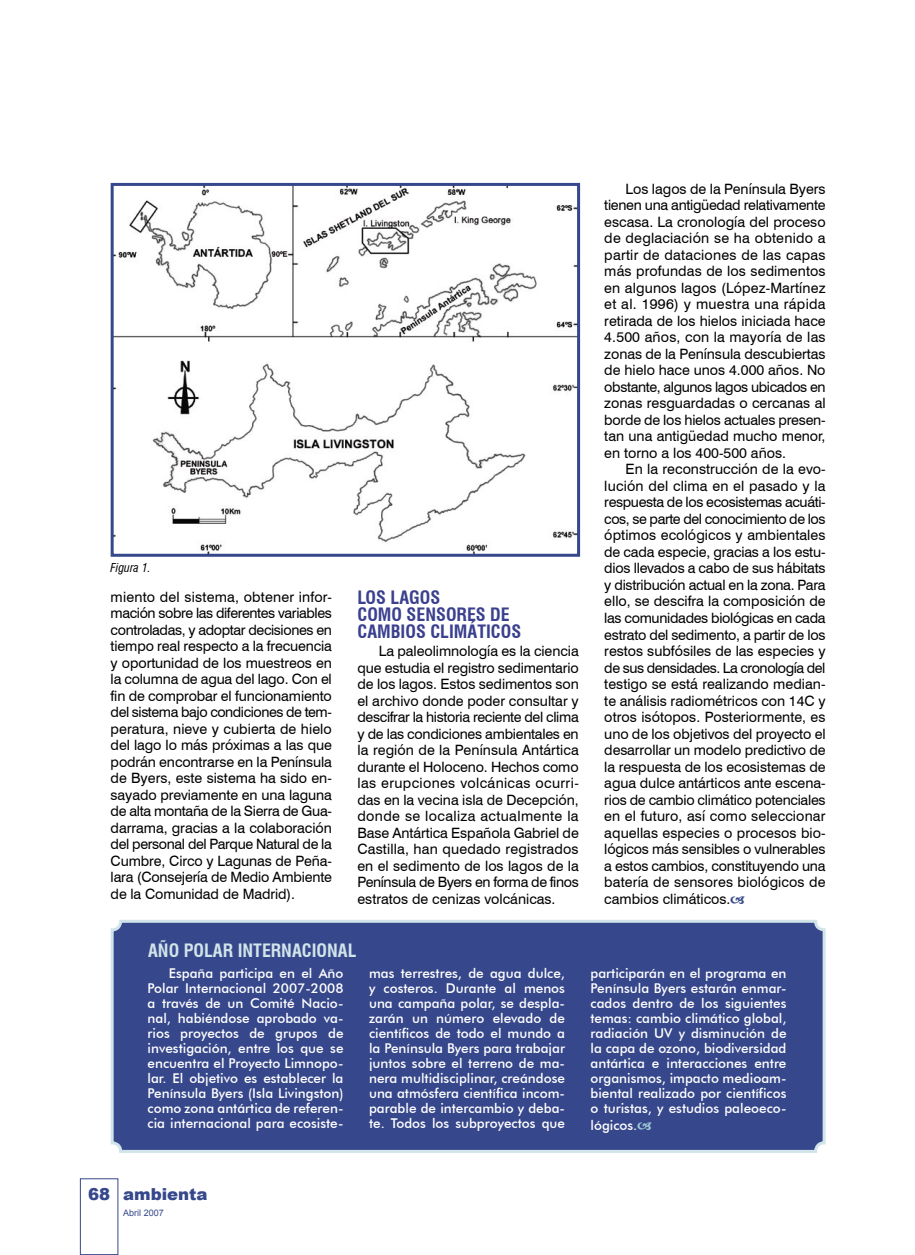
<style>
.page{position:relative;width:915px;height:1255px;background:#fff}
.page>*{position:absolute;margin:0;border:0;box-sizing:border-box;transform-origin:0 0}
.Ladillo{font:700 condensed 18px/16.5px "Swiss 721 BT";color:#3a408e}
.Ladillo-2{font:700 condensed 18px "Swiss 721 BT";color:#d0e4e9}
.t1{font:900 16.5px "Arial";color:#36478b}
.Texto_general{font:14.25px/16.5px "Swiss 721 BT";color:#000;text-align:justify}
.t2{font:500 13.5px/15px "Futura BT";color:#fff;text-align:justify}
.Pié_de_foto{font:italic condensed 12px "Swiss 721 BT";color:#000}
.t3{font:9px "Arial";color:#36478b}
</style>
<div class="page">
<div style="left:80px;top:1178px;width:38px;height:76px;border:1px solid #36478b"></div>
<img style="left:115px;top:187px;width:461px;height:365px">
<div style="left:111px;top:183px;width:469px;height:373px;border:3px solid #36478b"></div>
<div style="left:110px;top:920px;width:716px;height:233px;background:#36478b"></div>
<svg style="left:637px;top:1122px;width:14px;height:7px"></svg>
<p class="Pié_de_foto" style="left:111px;top:560px;width:42px">Figura 1.</p>
<p class="Texto_general" style="left:111px;top:588px;width:223px">miento del sistema, obtener infor&shy;mación sobre las diferentes variables controladas, y adoptar decisiones en tiempo real respecto a la frecuencia y oportunidad de los muestreos en la columna de agua del lago. Con el fin de comprobar el funcionamiento del sistema bajo condiciones de tem&shy;peratura, nieve y cubierta de hielo del lago lo más próximas a las que podrán encontrarse en la Península de Byers, este sistema ha sido en&shy;sayado previamente en una laguna de alta montaña de la Sierra de Gua&shy;darrama, gracias a la colaboración del personal del Parque Natural de la Cumbre, Circo y Lagunas de Peña&shy;lara (Consejería de Medio Ambiente de la Comunidad de Madrid).</p>
<p class="Ladillo" style="left:357px;top:589px;width:165px">LOS LAGOS<br>COMO SENSORES DE<br>CAMBIOS CLIMÁTICOS</p>
<p class="Texto_general" style="left:357px;top:642px;width:223px;text-indent:21px">La paleolimnología es la ciencia que estudia el registro sedimentario de los lagos. Estos sedimentos son el archivo donde poder consultar y descifrar la historia reciente del clima y de las condiciones ambientales en la región de la Península Antártica durante el Holoceno. Hechos como las erupciones volcánicas ocurri&shy;das en la vecina isla de Decepción, donde se localiza actualmente la Base Antártica Española Gabriel de Castilla, han quedado registrados en el sedimento de los lagos de la Península de Byers en forma de finos estratos de cenizas volcánicas.</p>
<p class="Ladillo-2" style="left:148px;top:939px;width:210px">AÑO POLAR INTERNACIONAL</p>
<p class="Texto_general" style="left:604px;top:180px;width:223px;text-indent:21px">Los lagos de la Península Byers tienen una antigüedad relativamente escasa. La cronología del proceso de deglaciación se ha obtenido a partir de dataciones de las capas más profundas de los sedimentos en algunos lagos (López-Martínez et al. 1996) y muestra una rápida retirada de los hielos iniciada hace 4.500 años, con la mayoría de las zonas de la Península descubiertas de hielo hace unos 4.000 años. No obstante, algunos lagos ubicados en zonas resguardadas o cercanas al borde de los hielos actuales presen&shy;tan una antigüedad mucho menor, en torno a los 400-500 años.</p>
<p class="Texto_general" style="left:604px;top:461px;width:223px;text-indent:21px">En la reconstrucción de la evo&shy;lución del clima en el pasado y la respuesta de los ecosistemas acuáti&shy;cos, se parte del conocimiento de los óptimos ecológicos y ambientales de cada especie, gracias a los estu&shy;dios llevados a cabo de sus hábitats y distribución actual en la zona. Para ello, se descifra la composición de las comunidades biológicas en cada estrato del sedimento, a partir de los restos subfósiles de las especies y de sus densidades. La cronología del testigo se está realizando median&shy;te análisis radiométricos con 14C y otros isótopos. Posteriormente, es uno de los objetivos del proyecto el desarrollar un modelo predictivo de la respuesta de los ecosistemas de agua dulce antárticos ante escena&shy;rios de cambio climático potenciales en el futuro, así como seleccionar aquellas especies o procesos bio&shy;lógicos más sensibles o vulnerables a estos cambios, constituyendo una batería de sensores biológicos de cambios climáticos.</p>
<p class="t2" style="left:147px;top:965px;width:197px;text-indent:21px">España participa en el Año Polar Internacional 2007-2008 a través de un Comité Nacio&shy;nal, habiéndose aprobado va&shy;rios proyectos de grupos de investigación, entre los que se encuentra el Proyecto Limnopo&shy;lar. El objetivo es establecer la Península Byers (Isla Livingston) como zona antártica de referen&shy;cia internacional para ecosiste-</p>
<p class="t2" style="left:369px;top:965px;width:197px">mas terrestres, de agua dulce, y costeros. Durante al menos una campaña polar, se despla&shy;zarán un número elevado de científicos de todo el mundo a la Península Byers para trabajar juntos sobre el terreno de ma&shy;nera multidisciplinar, creándose una atmósfera científica incom&shy;parable de intercambio y deba&shy;te. Todos los subproyectos que</p>
<p class="t2" style="left:590px;top:965px;width:197px">participarán en el programa en Península Byers estarán enmar&shy;cados dentro de los siguientes temas: cambio climático global, radiación UV y disminución de la capa de ozono, biodiversidad antártica e interacciones entre organismos, impacto medioam&shy;biental realizado por científicos o turistas, y estudios paleoeco-</p>
<p class="t2" style="left:590px;top:1117px;width:48px">lógicos.</p>
<p class="t1" style="left:88px;top:1181px;width:24px">68</p>
<p class="t1" style="left:123px;top:1181px;width:86px">ambienta</p>
<p class="t3" style="left:123px;top:1207px;width:42px">Abril 2007</p>
</div>
